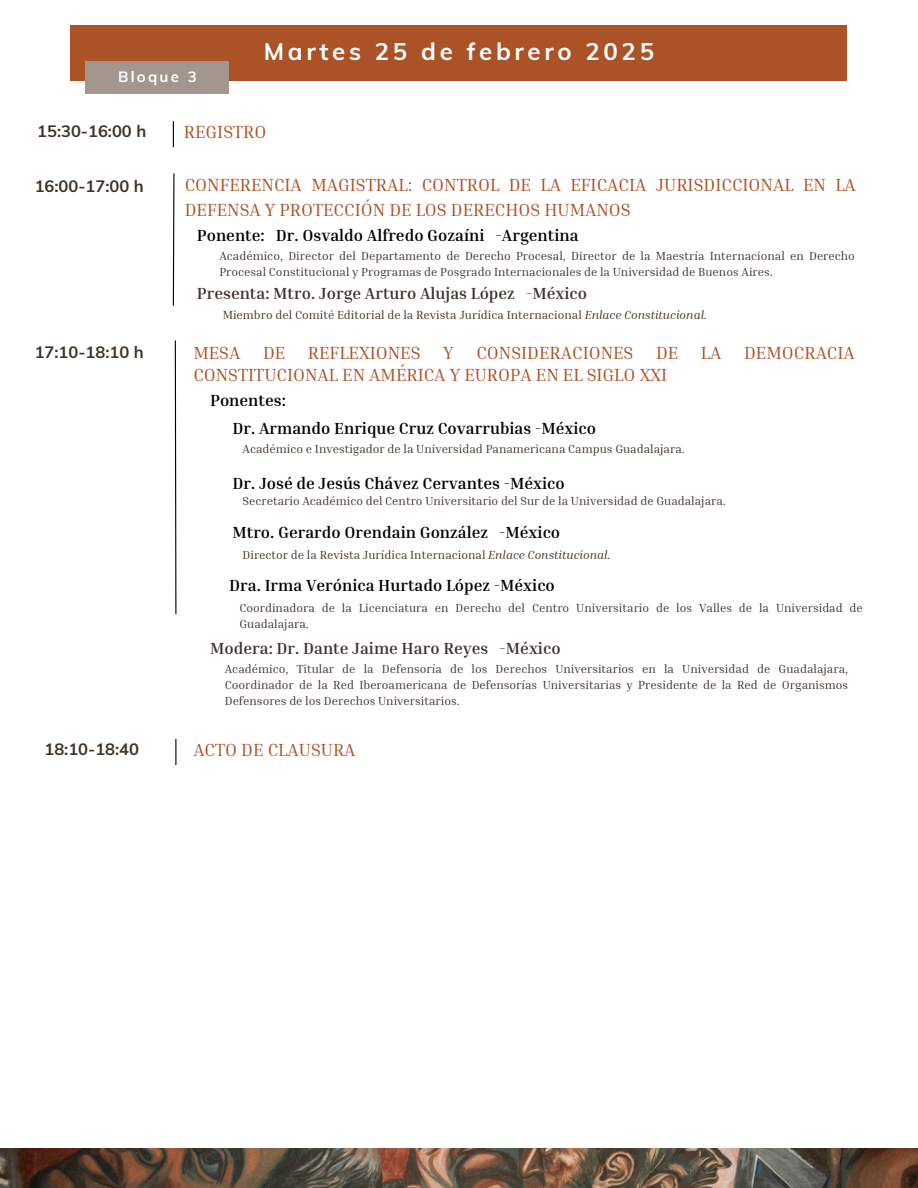
<style>
.page{position:relative;width:918px;height:1188px;background:#fff}
.page>*{position:absolute;margin:0;border:0;box-sizing:border-box;transform-origin:0 0}
.t1{font:700 24px "Muli";letter-spacing:.15em;color:#fff}
.t2{font:18px/24.8px "Inria Serif";color:#ab5226}
.t3{font:700 16.5px "Inria Serif";color:#000}
.t4{font:700 16.5px "Inria Serif";color:#3e332a}
.t5{font:700 16.5px "Muli";color:#3e332a}
.t6{font:700 15px "Muli";letter-spacing:.15em;color:#fff}
.t7{font:12px/16px "Inria Serif";color:#3e332a}
.s1{font-style:italic}
</style>
<div class="page">
<img style="left:0;top:1148px;width:918px;height:40px">
<div style="left:71px;top:25px;width:776px;height:56px;background:#ab5226"></div>
<svg style="left:173px;top:121px;width:1px;height:26px"></svg>
<svg style="left:172px;top:173px;width:3px;height:133px"></svg>
<svg style="left:174px;top:340px;width:3px;height:275px"></svg>
<div style="left:85px;top:62px;width:144px;height:32px;background:#a2968e"></div>
<svg style="left:175px;top:739px;width:1px;height:26px"></svg>
<h3 class="t6" style="left:118px;top:67px;width:80px">Bloque 3</h3>
<p class="t1" style="left:264px;top:36px;width:392px">Martes 25 de febrero 2025</p>
<h4 class="t5" style="left:37px;top:121px;width:111px">15:30-16:00 h</h4>
<h1 class="t2" style="left:184px;top:119px;width:84px">REGISTRO</h1>
<p class="t5" style="left:35px;top:175px;width:111px">16:00-17:00 h</p>
<p class="t5" style="left:35px;top:341px;width:111px">17:10-18:10 h</p>
<h3 class="t2" style="left:185px;top:172px;width:673px">CONFERENCIA MAGISTRAL: CONTROL DE LA EFICACIA JURISDICCIONAL EN LA<br>DEFENSA Y PROTECCIÓN DE LOS DERECHOS HUMANOS</h3>
<h3 class="t3" style="left:197px;top:225px;width:383px">Ponente: Dr. Osvaldo Alfredo Gozaíni -Argentina</h3>
<h3 class="t7" style="left:219px;top:248px;width:637px">Académico, Director del Departamento de Derecho Procesal, Director de la Maestría Internacional en Derecho<br>Procesal Constitucional y Programas de Posgrado Internacionales de la Universidad de Buenos Aires.</h3>
<p class="t7" style="left:223px;top:306px;width:486px">Miembro del Comité Editorial de la Revista Jurídica Internacional <span class="s1">Enlace Constitucional.</span></p>
<p class="t4" style="left:197px;top:283px;width:392px">Presenta: Mtro. Jorge Arturo Alujas López -México</p>
<h3 class="t2" style="left:193px;top:340px;width:49px">MESA</h3>
<h3 class="t2" style="left:263px;top:340px;width:24px">DE</h3>
<h3 class="t2" style="left:308px;top:340px;width:114px">REFLEXIONES</h3>
<h3 class="t2" style="left:443px;top:340px;width:12px">Y</h3>
<h3 class="t2" style="left:476px;top:340px;width:159px">CONSIDERACIONES</h3>
<h3 class="t2" style="left:656px;top:340px;width:24px">DE</h3>
<h3 class="t2" style="left:701px;top:340px;width:22px">LA</h3>
<h3 class="t2" style="left:744px;top:340px;width:112px">DEMOCRACIA</h3>
<h3 class="t2" style="left:193px;top:362px;width:475px">CONSTITUCIONAL EN AMÉRICA Y EUROPA EN EL SIGLO XXI</h3>
<h3 class="t3" style="left:210px;top:390px;width:77px">Ponentes:</h3>
<p class="t7" style="left:243px;top:441px;width:444px">Académico e Investigador de la Universidad Panamericana Campus Guadalajara.</p>
<p class="t3" style="left:232px;top:418px;width:365px">Dr. Armando Enrique Cruz Covarrubias -México</p>
<h3 class="t3" style="left:232px;top:473px;width:334px">Dr. José de Jesús Chávez Cervantes -México</h3>
<h3 class="t7" style="left:243px;top:492px;width:485px">Secretario Académico del Centro Universitario del Sur de la Universidad de Guadalajara.</h3>
<p class="t3" style="left:232px;top:521px;width:329px">Mtro. Gerardo Orendain González -México</p>
<h3 class="t7" style="left:243px;top:546px;width:370px">Director de la Revista Jurídica Internacional <span class="s1">Enlace Constitucional.</span></h3>
<h3 class="t3" style="left:229px;top:575px;width:327px">Dra. Irma Verónica Hurtado López -México</h3>
<p class="t7" style="left:239px;top:600px;width:625px">Coordinadora de la Licenciatura en Derecho del Centro Universitario de los Valles de la Universidad de<br>Guadalajara.</p>
<p class="t4" style="left:210px;top:638px;width:352px">Modera: Dr. Dante Jaime Haro Reyes -México</p>
<p class="t7" style="left:225px;top:661px;width:625px;text-align:justify">Académico, Titular de la Defensoría de los Derechos Universitarios en la Universidad de Guadalajara, Coordinador de la Red Iberoamericana de Defensorías Universitarias y Presidente de la Red de Organismos Defensores de los Derechos Universitarios.</p>
<p class="t5" style="left:44px;top:739px;width:96px">18:10-18:40</p>
<p class="t2" style="left:193px;top:737px;width:164px">ACTO DE CLAUSURA</p>
</div>
